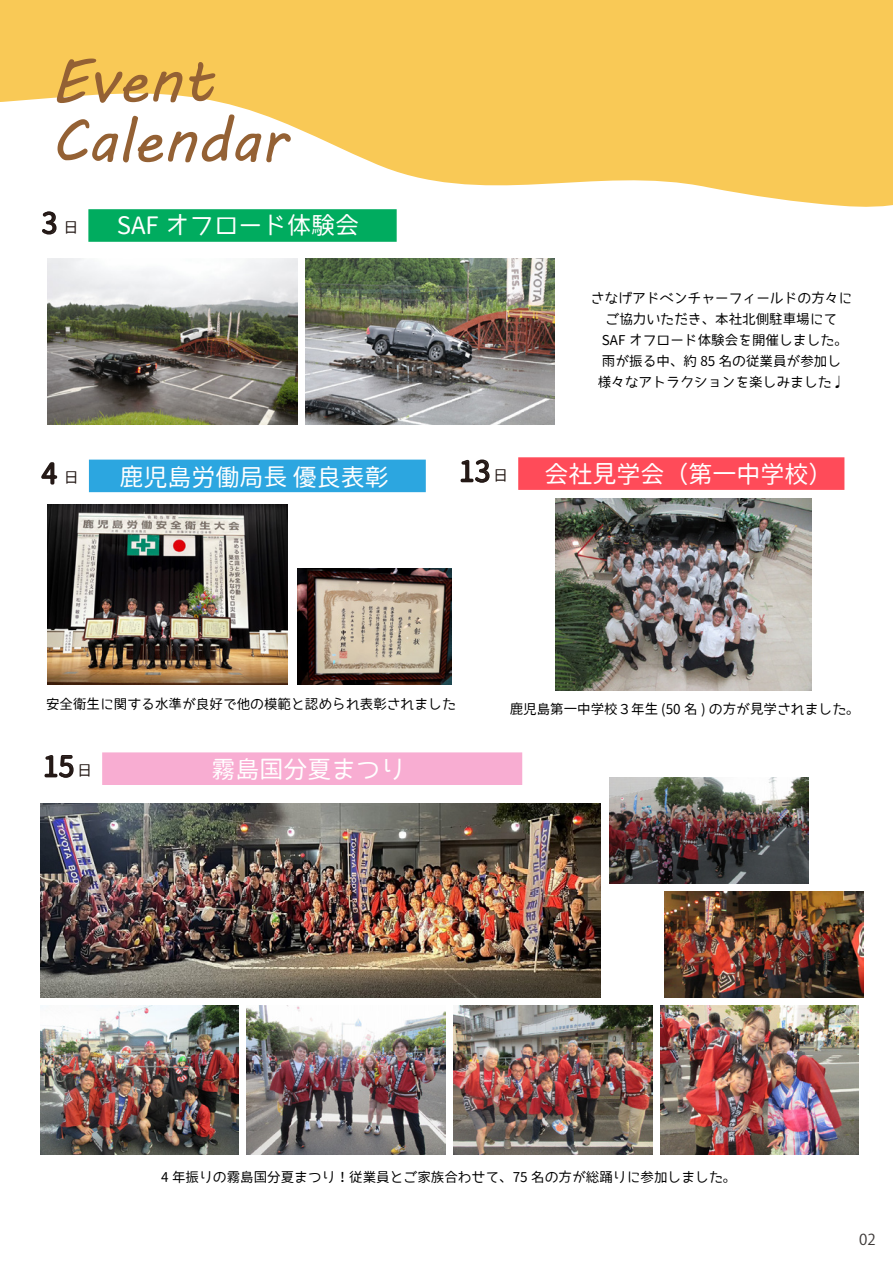
<style>
.page{position:relative;width:893px;height:1263px;background:#fff}
.page>*{position:absolute;margin:0;border:0;box-sizing:border-box;transform-origin:0 0}
.t1{font:61.5px/60px "MV Boli";color:#946134}
.t2{font:28.5px "Yasashisa Plus Gothic L";color:#231815}
.t3{font:24px "Yasashisa Plus Gothic L";color:#fff}
.t4{font:15px "Koz Go Pro Regular 90 ms RKSJ H";color:#3e3a39}
.t5{font:13.5px/21px "Yasashisa Plus Gothic L";color:#000;text-align:center}
.s1{font-size:15px}
</style>
<div class="page">
<svg style="left:0;top:1px;width:893px;height:206px;fill:#f9c956"></svg>
<div style="left:875px;top:1px;width:18px;height:14px;background:#f9c956"></div>
<div style="left:89px;top:460px;width:337px;height:32px;background:#2ca6e0"></div>
<svg style="left:41px;top:462px;width:17px;height:23px"></svg>
<div style="left:102px;top:752px;width:420px;height:33px;background:#f8add2;border:2px solid #f8add2"></div>
<svg style="left:43px;top:755px;width:32px;height:49px"></svg>
<div style="left:88px;top:209px;width:309px;height:33px;background:#00ac5f;border:2px solid #00ac5f"></div>
<svg style="left:42px;top:211px;width:15px;height:24px"></svg>
<img style="left:48px;top:259px;width:249px;height:166px">
<img style="left:48px;top:504px;width:239px;height:180px">
<img style="left:297px;top:568px;width:154px;height:116px">
<img style="left:305px;top:259px;width:249px;height:166px">
<img style="left:40px;top:1006px;width:199px;height:149px">
<img style="left:247px;top:1006px;width:198px;height:149px">
<img style="left:453px;top:1006px;width:199px;height:149px">
<img style="left:660px;top:1006px;width:199px;height:149px">
<img style="left:40px;top:804px;width:561px;height:193px">
<div style="left:518px;top:457px;width:326px;height:33px;background:#ff4b59;border:2px solid #ff4b59"></div>
<svg style="left:460px;top:459px;width:30px;height:24px"></svg>
<img style="left:556px;top:498px;width:255px;height:192px">
<img style="left:610px;top:777px;width:198px;height:106px">
<img style="left:664px;top:891px;width:199px;height:106px">
<h1 class="t1" style="left:50px;top:49px;width:237px">Event<br>Calendar</h1>
<h2 class="t2" style="left:42px;top:202px;width:38px">3 <span class="s1">日</span></h2>
<h3 class="t3" style="left:117px;top:208px;width:244px">SAF オフロード体験会</h3>
<h2 class="t2" style="left:42px;top:453px;width:39px">4 <span class="s1">日</span></h2>
<h3 class="t3" style="left:119px;top:459px;width:271px">鹿児島労働局長 優良表彰</h3>
<p class="t5" style="left:591px;top:287px;width:263px">さなげアドベンチャーフィールドの方々にご協力いただき、本社北側駐車場にて<br>SAF オフロード体験会を開催しました。雨が振る中、約 85 名の従業員が参加し<br>様々なアトラクションを楽しみました♩</p>
<h2 class="t2" style="left:459px;top:450px;width:51px">13<span class="s1">日</span></h2>
<h3 class="t3" style="left:544px;top:457px;width:289px">会社見学会（第一中学校）</h3>
<p class="t5" style="left:46px;top:693px;width:411px">安全衛生に関する水準が良好で他の模範と認められ表彰されました</p>
<p class="t5" style="left:510px;top:698px;width:352px">鹿児島第一中学校３年生 (50 名 ) の方が見学されました。</p>
<h2 class="t2" style="left:43px;top:745px;width:51px">15<span class="s1">日</span></h2>
<h3 class="t3" style="left:212px;top:752px;width:195px">霧島国分夏まつり</h3>
<p class="t5" style="left:161px;top:1166px;width:577px">4 年振りの霧島国分夏まつり！従業員とご家族合わせて、75 名の方が総踊りに参加しました。</p>
<p class="t4" style="left:859px;top:1231px;width:18px">02</p>
</div>
